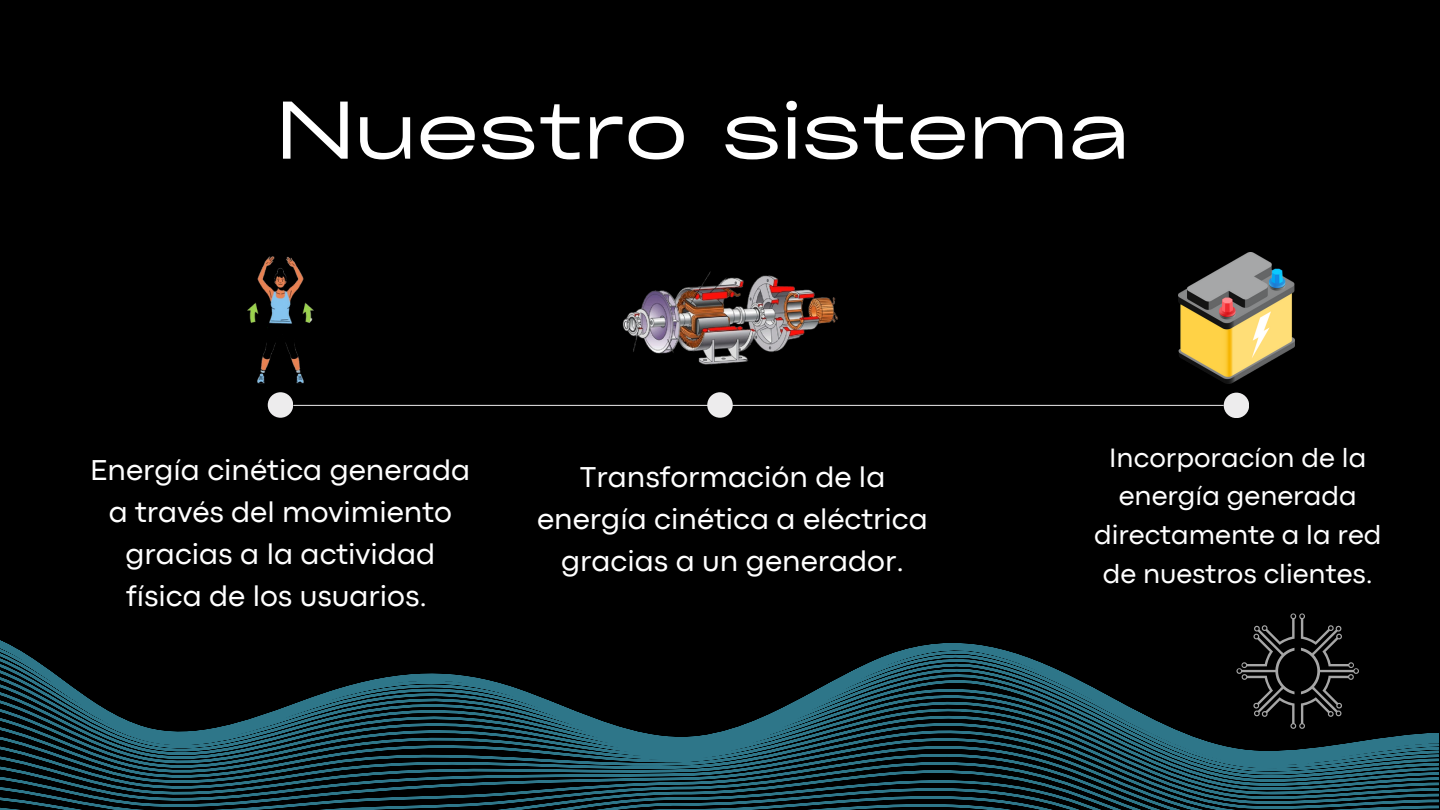
<style>
.page{position:relative;width:1440px;height:810px;background:#000}
.page>*{position:absolute;margin:0;border:0;box-sizing:border-box;transform-origin:0 0}
.t1{font:78.2px "Cy Grotesk Grand";color:#fff}
.t2{font:30px/42px "Codec Pro";color:#fff;text-align:center}
.t3{font:27.7px/38.8px "Codec Pro";color:#fff;text-align:center}
</style>
<div class="page">
<svg style="left:1290px;top:613px;width:15px;height:12px"></svg>
<svg style="left:0;top:625px;width:1439px;height:185px"></svg>
<div style="left:268px;top:392px;width:25px;height:26px;background:#edeced;border-radius:50%"></div>
<hr style="left:294px;top:405px;width:929px;height:1px;background:#edeced">
<div style="left:707px;top:392px;width:26px;height:26px;background:#edeced;border-radius:50%"></div>
<div style="left:1224px;top:393px;width:25px;height:25px;background:#edeced;border-radius:50%"></div>
<img style="left:622px;top:271px;width:216px;height:94px">
<img style="left:1179px;top:252px;width:115px;height:132px">
<img style="left:247px;top:256px;width:67px;height:128px">
<p class="t1" style="left:276px;top:80px;width:855px">Nuestro sistema</p>
<p class="t2" style="left:90px;top:451px;width:381px">Energía cinética generada a través del movimiento gracias a la actividad física de los usuarios.</p>
<p class="t2" style="left:537px;top:458px;width:392px">Transformación de la energía cinética a eléctrica gracias a un generador.</p>
<p class="t3" style="left:1094px;top:440px;width:289px">Incorporacíon de la energía generada directamente a la red de nuestros clientes.</p>
</div>
